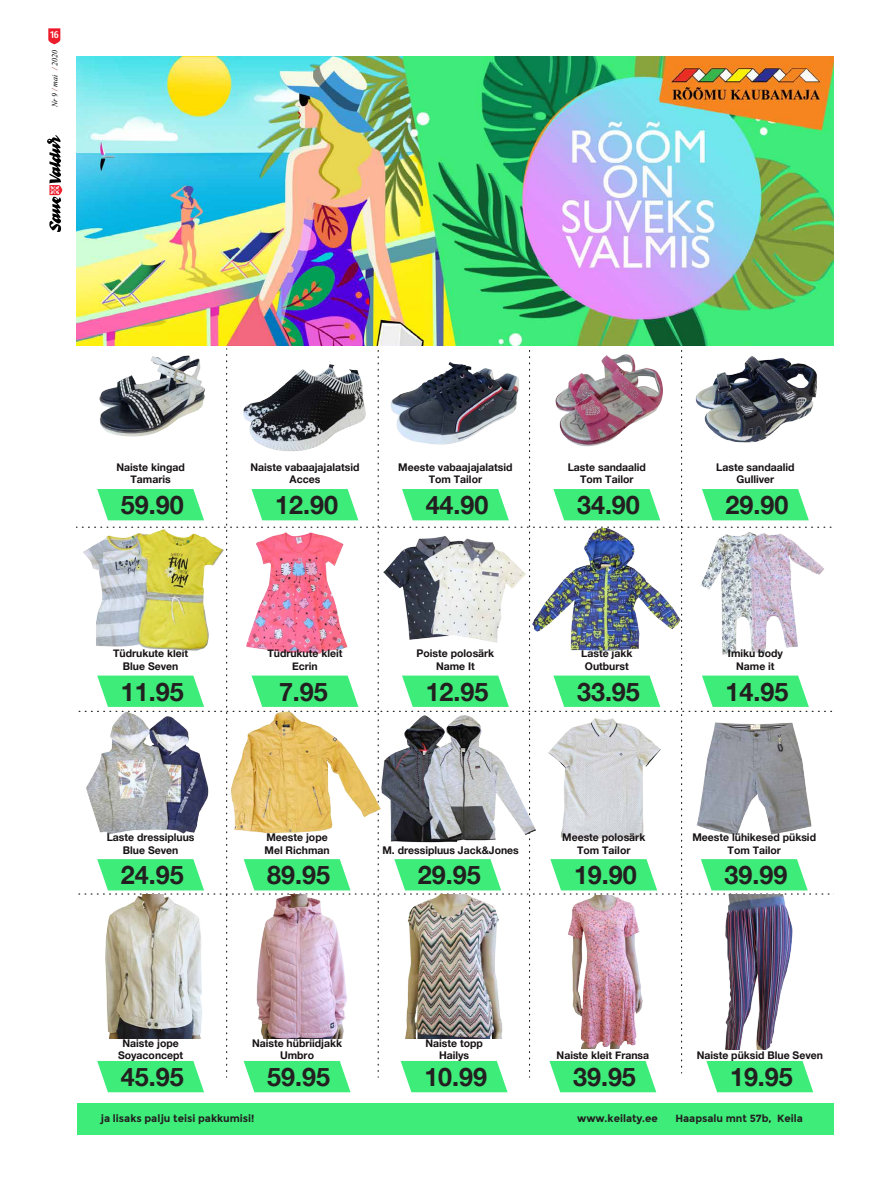
<style>
.page{position:relative;width:893px;height:1191px;background:#fff}
.page>*{position:absolute;margin:0;border:0;box-sizing:border-box;transform-origin:0 0}
.t1{font:700 25.5px "Helvetica Neue";color:#231f20}
.t2{font:700 10.6px/12.7px "Helvetica Neue";color:#171213;text-align:center}
.t3{font:700 10.4px "Montserrat";color:#231f20}
.t4{font:500 10px "Fira Sans Condensed";color:#fff}
.t5{font:italic 8px "Times New Roman";letter-spacing:.005em;color:#000}
.s1{color:#8b0304}
</style>
<div class="page">
<svg style="left:48px;top:28px;width:12px;height:16px"></svg>
<svg style="left:47px;top:135px;width:15px;height:97px"></svg>
<div style="left:77px;top:1103px;width:756px;height:31px;background:#3dec79"></div>
<img style="left:77px;top:57px;width:756px;height:288px">
<img style="left:360px;top:341px;width:191px;height:4px">
<img style="left:657px;top:334px;width:176px;height:11px">
<img style="left:77px;top:345px;width:756px;height:747px">
<p class="t4" style="left:50px;top:25px;width:10px">16</p>
<p class="t5" style="left:49px;top:107px;width:59px;rotate:-90deg">Nr 9 <span class="s1">/</span> mai <span class="s1">/</span> 2020</p>
<p class="t2" style="left:117px;top:461px;width:70px">Naiste kingad<br>Tamaris</p>
<h1 class="t1" style="left:121px;top:485px;width:64px">59.90</h1>
<p class="t2" style="left:250px;top:461px;width:111px">Naiste vabaajajalatsid<br>Acces</p>
<h1 class="t1" style="left:275px;top:485px;width:64px">12.90</h1>
<p class="t2" style="left:398px;top:461px;width:116px">Meeste vabaajajalatsid<br>Tom Tailor</p>
<h1 class="t1" style="left:426px;top:485px;width:64px">44.90</h1>
<p class="t2" style="left:568px;top:461px;width:80px">Laste sandaalid<br>Tom Tailor</p>
<h1 class="t1" style="left:577px;top:485px;width:64px">34.90</h1>
<p class="t2" style="left:716px;top:461px;width:80px">Laste sandaalid<br>Gulliver</p>
<h1 class="t1" style="left:726px;top:485px;width:64px">29.90</h1>
<p class="t2" style="left:113px;top:647px;width:77px">Tüdrukute kleit<br>Blue Seven</p>
<h1 class="t1" style="left:121px;top:671px;width:64px">11.95</h1>
<h1 class="t1" style="left:279px;top:671px;width:50px">7.95</h1>
<p class="t2" style="left:267px;top:647px;width:77px">Tüdrukute kleit<br>Ecrin</p>
<p class="t2" style="left:417px;top:647px;width:79px">Poiste polosärk<br>Name It</p>
<h1 class="t1" style="left:426px;top:671px;width:64px">12.95</h1>
<p class="t2" style="left:581px;top:647px;width:53px">Laste jakk<br>Outburst</p>
<h1 class="t1" style="left:577px;top:671px;width:64px">33.95</h1>
<p class="t2" style="left:728px;top:647px;width:56px">Imiku body<br>Name it</p>
<h1 class="t1" style="left:726px;top:671px;width:64px">14.95</h1>
<p class="t2" style="left:107px;top:831px;width:89px">Laste dressipluus<br>Blue Seven</p>
<h1 class="t1" style="left:121px;top:855px;width:64px">24.95</h1>
<p class="t2" style="left:265px;top:831px;width:67px;text-align:left">Meeste jope<br>Mel Richman</p>
<h1 class="t1" style="left:267px;top:855px;width:64px">89.95</h1>
<p class="t2" style="left:382px;top:843px;width:138px">M. dressipluus Jack&amp;Jones</p>
<h1 class="t1" style="left:418px;top:855px;width:64px">29.95</h1>
<p class="t2" style="left:562px;top:831px;width:85px">Meeste polosärk<br>Tom Tailor</p>
<h1 class="t1" style="left:574px;top:855px;width:64px">19.90</h1>
<p class="t2" style="left:692px;top:831px;width:125px">Meeste lühikesed püksid<br>Tom Tailor</p>
<h1 class="t1" style="left:724px;top:855px;width:64px">39.99</h1>
<p class="t2" style="left:118px;top:1036px;width:67px">Naiste jope<br>Soyaconcept</p>
<h1 class="t1" style="left:121px;top:1057px;width:64px">45.95</h1>
<p class="t2" style="left:252px;top:1036px;width:92px">Naiste hübriidjakk<br>Umbro</p>
<h1 class="t1" style="left:267px;top:1057px;width:64px">59.95</h1>
<p class="t2" style="left:425px;top:1036px;width:59px">Naiste topp<br>Hailys</p>
<h1 class="t1" style="left:424px;top:1057px;width:64px">10.99</h1>
<p class="t2" style="left:557px;top:1049px;width:94px">Naiste kleit Fransa</p>
<h1 class="t1" style="left:573px;top:1057px;width:64px">39.95</h1>
<p class="t2" style="left:697px;top:1049px;width:128px">Naiste püksid Blue Seven</p>
<h1 class="t1" style="left:730px;top:1057px;width:64px">19.95</h1>
<p class="t3" style="left:101px;top:1112px;width:155px">ja lisaks palju teisi pakkumisi!</p>
<p class="t3" style="left:577px;top:1112px;width:82px">www.keilaty.ee</p>
<p class="t3" style="left:675px;top:1112px;width:129px">Haapsalu mnt 57b, Keila</p>
</div>
